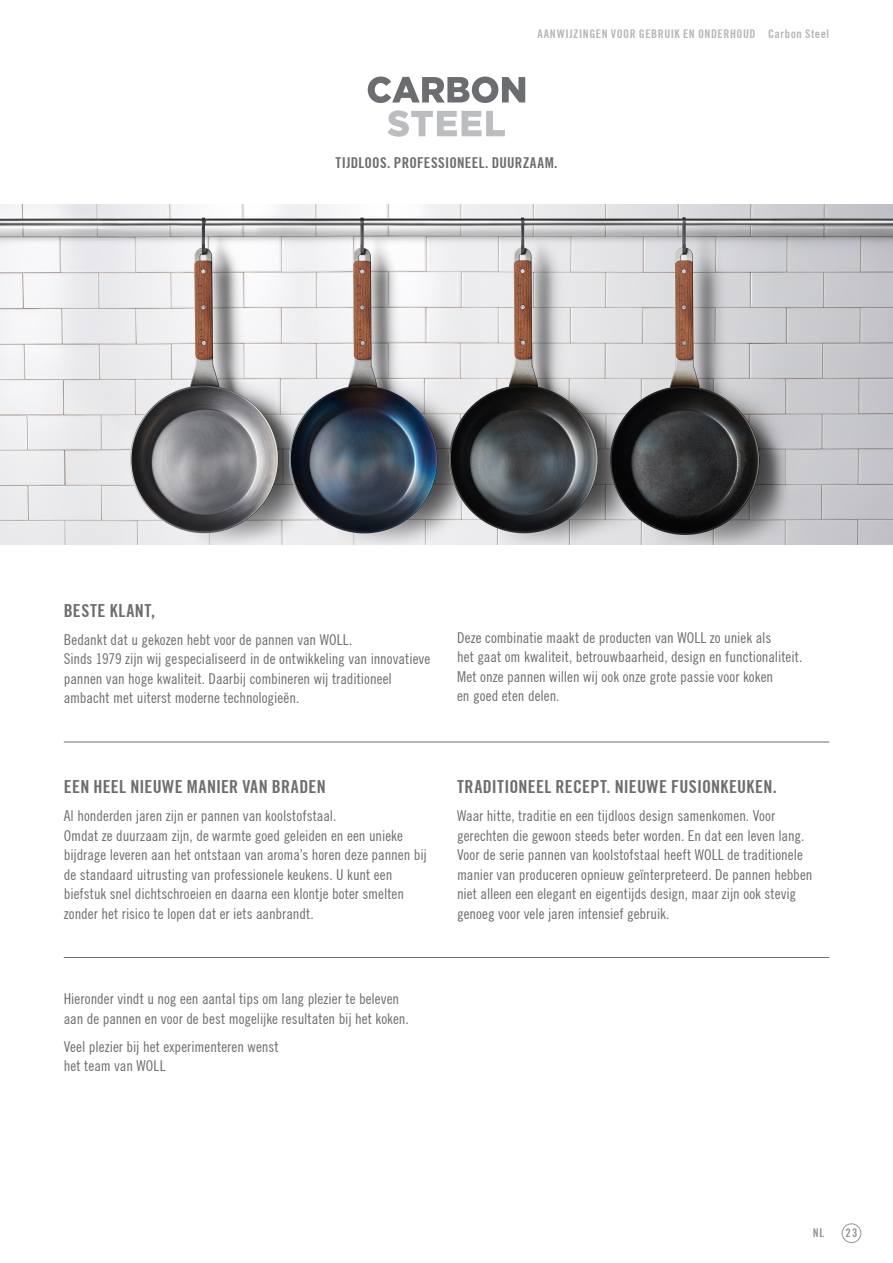
<style>
.page{position:relative;width:893px;height:1263px;background:#fff}
.page>*{position:absolute;margin:0;border:0;box-sizing:border-box;transform-origin:0 0}
.Zwischenueberschrift{font:700 condensed 18px "Trade Gothic No.20";letter-spacing:.015em;color:#6c6d70}
.Fliesstext_ohne_Trennungen{font:condensed 15px/19.5px "Trade Gothic No.18";color:#6c6d70}
.Fließtext_ENG{font:700 condensed 15px "Trade Gothic No.20";letter-spacing:.02em;color:#6c6d70}
.t1{font:700 condensed 12px "Trade Gothic No.20";letter-spacing:.04em;color:#6c6d70}
.t2{font:700 condensed 12px "Trade Gothic No.20";color:#939598}
</style>
<div class="page">
<div style="left:842px;top:1224px;width:19px;height:19px;border:1px solid #939598;border-radius:50%"></div>
<hr style="left:64px;top:742px;width:765px;height:1px;background:#6c6d70">
<hr style="left:64px;top:957px;width:765px;height:1px;background:#6c6d70">
<img style="left:0;top:204px;width:893px;height:340px">
<svg style="left:368px;top:77px;width:157px;height:26px"></svg>
<svg style="left:387px;top:110px;width:118px;height:27px"></svg>
<p class="t1" style="left:538px;top:26px;width:293px">AANWIJZINGEN VOOR GEBRUIK EN ONDERHOUD Carbon Steel</p>
<p class="Fließtext_ENG" style="left:336px;top:154px;width:223px">TIJDLOOS. PROFESSIONEEL. DUURZAAM.</p>
<p class="Zwischenueberschrift" style="left:64px;top:599px;width:93px">BESTE KLANT,</p>
<p class="Fliesstext_ohne_Trennungen" style="left:64px;top:630px;width:368px">Bedankt dat u gekozen hebt voor de pannen van WOLL.<br>Sinds 1979 zijn wij gespecialiseerd in de ontwikkeling van innovatieve pannen van hoge kwaliteit. Daarbij combineren wij traditioneel ambacht met uiterst moderne technologieën.</p>
<p class="Fliesstext_ohne_Trennungen" style="left:457px;top:627px;width:347px">Deze combinatie maakt de producten van WOLL zo uniek als<br>het gaat om kwaliteit, betrouwbaarheid, design en functionaliteit.<br>Met onze pannen willen wij ook onze grote passie voor koken<br>en goed eten delen.</p>
<p class="Zwischenueberschrift" style="left:64px;top:776px;width:263px">EEN HEEL NIEUWE MANIER VAN BRADEN</p>
<p class="Fliesstext_ohne_Trennungen" style="left:64px;top:806px;width:365px">Al honderden jaren zijn er pannen van koolstofstaal.<br>Omdat ze duurzaam zijn, de warmte goed geleiden en een unieke bijdrage leveren aan het ontstaan van aroma’s horen deze pannen bij de standaard uitrusting van professionele keukens. U kunt een biefstuk snel dichtschroeien en daarna een klontje boter smelten zonder het risico te lopen dat er iets aanbrandt.</p>
<p class="Fliesstext_ohne_Trennungen" style="left:64px;top:989px;width:347px">Hieronder vindt u nog een aantal tips om lang plezier te beleven aan de pannen en voor de best mogelijke resultaten bij het koken.</p>
<p class="Fliesstext_ohne_Trennungen" style="left:64px;top:1037px;width:216px">Veel plezier bij het experimenteren wenst het team van WOLL</p>
<p class="Zwischenueberschrift" style="left:457px;top:776px;width:321px">TRADITIONEEL RECEPT. NIEUWE FUSIONKEUKEN.</p>
<p class="Fliesstext_ohne_Trennungen" style="left:457px;top:806px;width:357px">Waar hitte, traditie en een tijdloos design samenkomen. Voor gerechten die gewoon steeds beter worden. En dat een leven lang.<br>Voor de serie pannen van koolstofstaal heeft WOLL de traditionele manier van produceren opnieuw geïnterpreteerd. De pannen hebben niet alleen een elegant en eigentijds design, maar zijn ook stevig genoeg voor vele jaren intensief gebruik.</p>
<p class="t2" style="left:813px;top:1225px;width:13px">NL</p>
<p class="t2" style="left:846px;top:1225px;width:13px">23</p>
</div>
